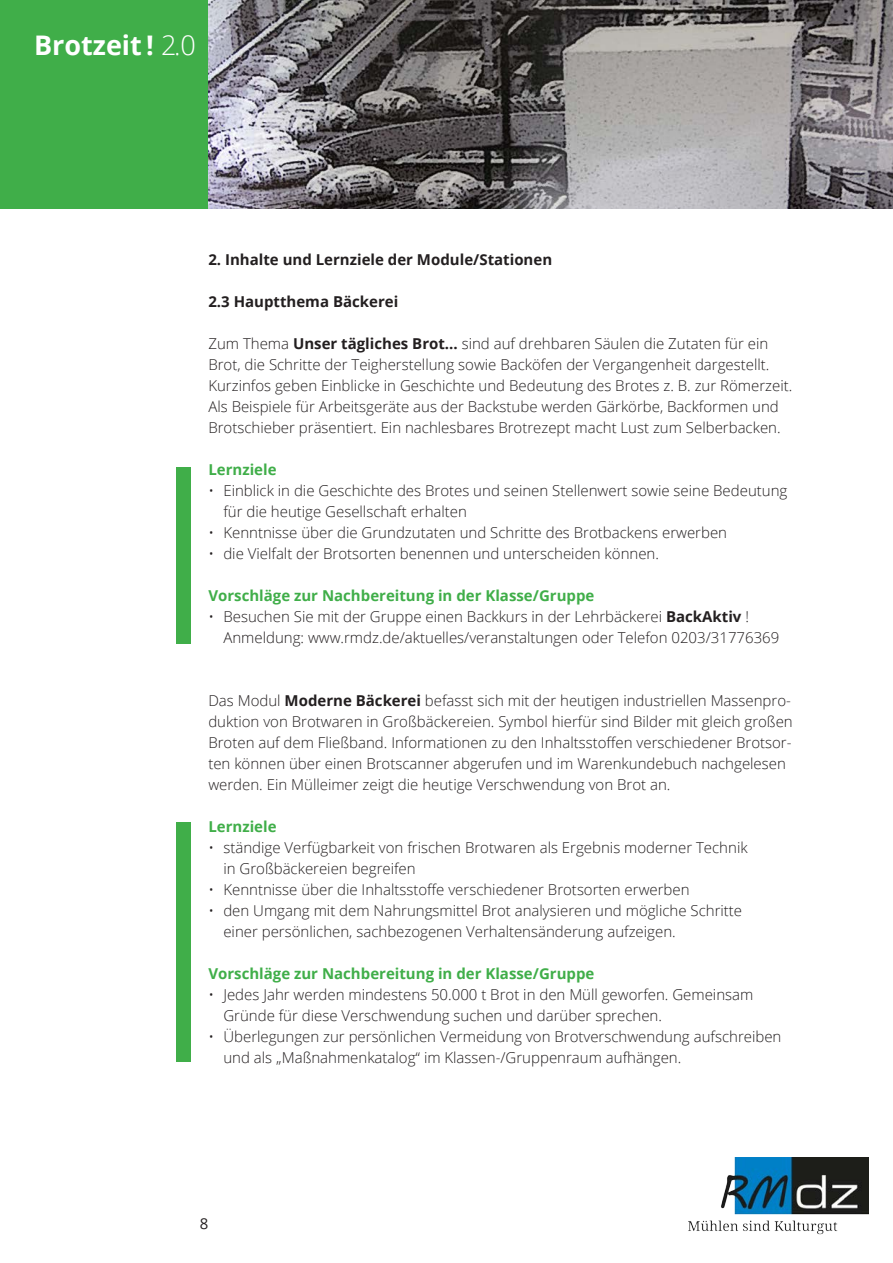
<style>
.page{position:relative;width:893px;height:1263px;background:#fff}
.page>*{position:absolute;margin:0;border:0;box-sizing:border-box;transform-origin:0 0}
.t1{font:700 27px "Open Sans";color:#fff}
.t2{font:300 15px/21px "Open Sans";color:#231f20}
.t3{font:700 15px "Open Sans";color:#40ae49}
.t4{font:700 15px "Open Sans";color:#231f20}
.t5{font:15px "Open Sans";color:#231f20}
.s1{font-weight:300}
.s2{font-weight:700}
</style>
<div class="page">
<img style="left:688px;top:1157px;width:181px;height:78px">
<div style="left:176px;top:467px;width:14px;height:176px;background:#40ae49"></div>
<div style="left:176px;top:822px;width:14px;height:239px;background:#40ae49"></div>
<div style="left:0;top:0;width:208px;height:208px;background:#40ae49"></div>
<img style="left:208px;top:0;width:685px;height:208px">
<h1 class="t1" style="left:34px;top:26px;width:163px">Brotzeit ! <span class="s1">2.0</span></h1>
<p class="t4" style="left:208px;top:249px;width:345px">2. Inhalte und Lernziele der Module/Stationen</p>
<p class="t4" style="left:208px;top:291px;width:191px">2.3 Hauptthema Bäckerei</p>
<p class="t2" style="left:208px;top:333px;width:585px">Zum Thema <span class="s2">Unser tägliches Brot...</span> sind auf drehbaren Säulen die Zutaten für ein Brot, die Schritte der Teigherstellung sowie Backöfen der Vergangenheit dargestellt.<br>Kurzinfos geben Einblicke in Geschichte und Bedeutung des Brotes z. B. zur Römerzeit.<br>Als Beispiele für Arbeitsgeräte aus der Backstube werden Gärkörbe, Backformen und Brotschieber präsentiert. Ein nachlesbares Brotrezept macht Lust zum Selberbacken.</p>
<p class="t3" style="left:208px;top:459px;width:70px">Lernziele</p>
<p class="t2" style="left:223px;top:480px;width:565px;text-indent:-15px">• Einblick in die Geschichte des Brotes und seinen Stellenwert sowie seine Bedeutung für die heutige Gesellschaft erhalten</p>
<p class="t2" style="left:208px;top:522px;width:520px">• Kenntnisse über die Grundzutaten und Schritte des Brotbackens erwerben</p>
<p class="t2" style="left:208px;top:543px;width:452px">• die Vielfalt der Brotsorten benennen und unterscheiden können.</p>
<p class="t3" style="left:208px;top:585px;width:387px">Vorschläge zur Nachbereitung in der Klasse/Gruppe</p>
<p class="t2" style="left:223px;top:606px;width:557px;text-indent:-15px">• Besuchen Sie mit der Gruppe einen Backkurs in der Lehrbäckerei <span class="s2">BackAktiv</span> !<br>Anmeldung: www.rmdz.de/aktuelles/veranstaltungen oder Telefon 0203/31776369</p>
<p class="t2" style="left:208px;top:690px;width:586px">Das Modul <span class="s2">Moderne Bäckerei</span> befasst sich mit der heutigen industriellen Massenpro&shy;duktion von Brotwaren in Großbäckereien. Symbol hierfür sind Bilder mit gleich großen Broten auf dem Fließband. Informationen zu den Inhaltsstoffen verschiedener Brotsor&shy;ten können über einen Brotscanner abgerufen und im Warenkundebuch nachgelesen werden. Ein Mülleimer zeigt die heutige Verschwendung von Brot an.</p>
<p class="t3" style="left:208px;top:816px;width:70px">Lernziele</p>
<p class="t2" style="left:223px;top:837px;width:526px;text-indent:-15px">• ständige Verfügbarkeit von frischen Brotwaren als Ergebnis moderner Technik in Großbäckereien begreifen</p>
<p class="t2" style="left:208px;top:879px;width:483px">• Kenntnisse über die Inhaltsstoffe verschiedener Brotsorten erwerben</p>
<p class="t2" style="left:223px;top:900px;width:520px;text-indent:-15px">• den Umgang mit dem Nahrungsmittel Brot analysieren und mögliche Schritte einer persönlichen, sachbezogenen Verhaltensänderung aufzeigen.</p>
<p class="t3" style="left:208px;top:963px;width:387px">Vorschläge zur Nachbereitung in der Klasse/Gruppe</p>
<p class="t2" style="left:223px;top:984px;width:531px;text-indent:-15px">• Jedes Jahr werden mindestens 50.000 t Brot in den Müll geworfen. Gemeinsam<br>Gründe für diese Verschwendung suchen und darüber sprechen.</p>
<p class="t2" style="left:223px;top:1026px;width:560px;text-indent:-15px">• Überlegungen zur persönlichen Vermeidung von Brotverschwendung aufschreiben und als „Maßnahmenkatalog“ im Klassen-/Gruppenraum aufhängen.</p>
<p class="t5" style="left:200px;top:1213px;width:10px">8</p>
</div>
